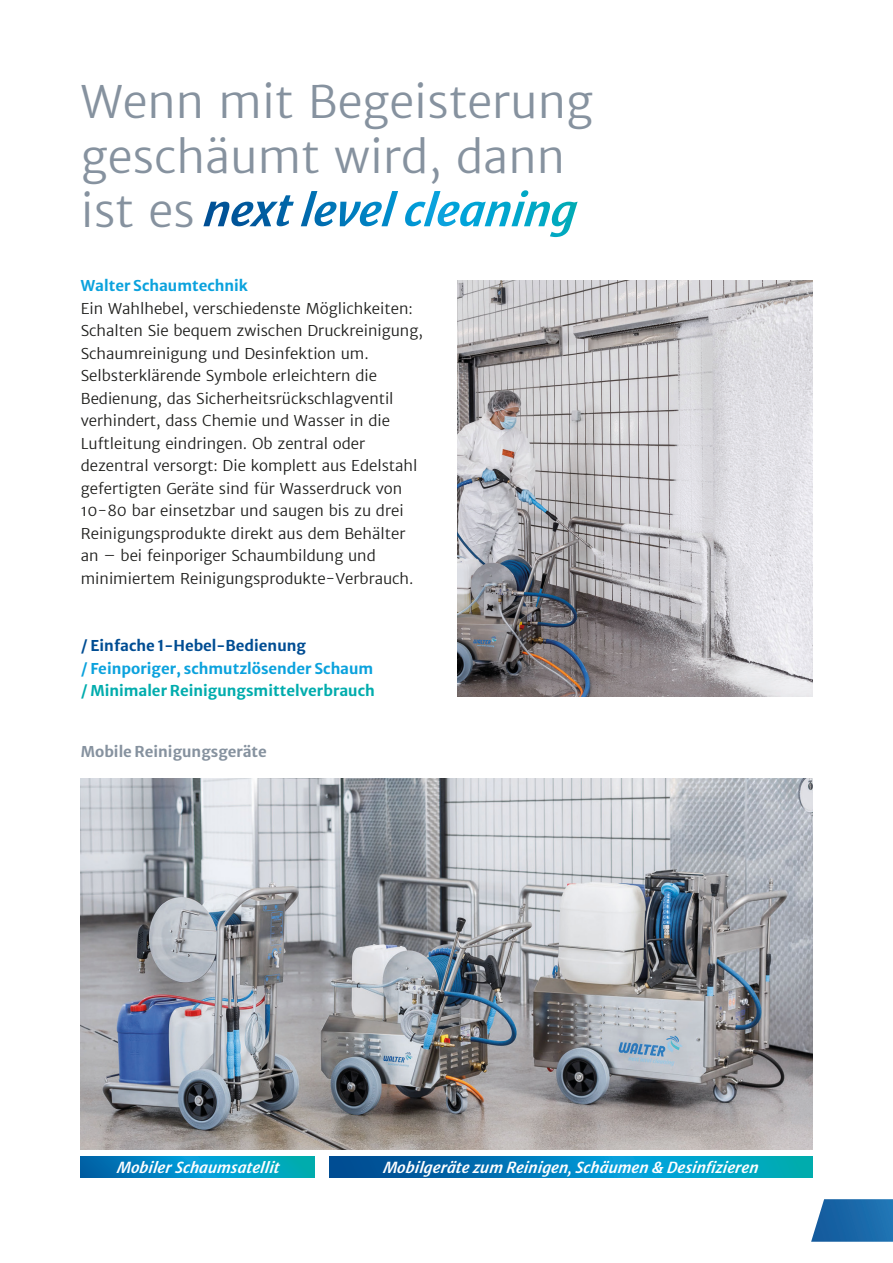
<style>
.page{position:relative;width:893px;height:1263px;background:#fff}
.page>*{position:absolute;margin:0;border:0;box-sizing:border-box;transform-origin:0 0}
.t1{font:300 45px/54px "Merriweather Sans";color:#86929f}
.t2{font:300 15px/22.5px "Merriweather Sans";color:#1d1d1b}
.t3{font:italic 700 15px "Merriweather Sans";color:#fff}
.t4{font:700 15px "Merriweather Sans";color:#0ba2dd}
.t5{font:700 15px "Merriweather Sans";color:#00acad}
.t6{font:700 15px "Merriweather Sans";color:#004d93}
.t7{font:700 15px "Merriweather Sans";color:#86929f}
</style>
<div class="page">
<img style="left:81px;top:778px;width:731px;height:371px">
<img style="left:457px;top:280px;width:355px;height:416px">
<svg style="left:811px;top:1199px;width:82px;height:43px;background:#2e75b0"></svg>
<svg style="left:276px;top:190px;width:302px;height:47px"></svg>
<svg style="left:330px;top:1157px;width:482px;height:21px;background:#0084b9"></svg>
<svg style="left:81px;top:1157px;width:234px;height:21px;background:#0092c2"></svg>
<h1 class="t1" style="left:81px;top:75px;width:514px">Wenn mit Begeisterung geschäumt wird, dann ist es</h1>
<p class="t4" style="left:81px;top:272px;width:169px">Walter Schaumtechnik</p>
<p class="t2" style="left:81px;top:297px;width:343px">Ein Wahlhebel, verschiedenste Möglichkeiten:<br>Schalten Sie bequem zwischen Druckreinigung, Schaumreinigung und Desinfektion um.<br>Selbsterklärende Symbole erleichtern die Bedienung, das Sicherheitsrückschlagventil verhindert, dass Chemie und Wasser in die Luftleitung eindringen. Ob zentral oder dezentral versorgt: Die komplett aus Edelstahl gefertigten Geräte sind für Wasserdruck von 10-80 bar einsetzbar und saugen bis zu drei Reinigungsprodukte direkt aus dem Behälter an – bei feinporiger Schaumbildung und minimiertem Reinigungsprodukte-Verbrauch.</p>
<p class="t6" style="left:81px;top:632px;width:227px">/ Einfache 1-Hebel-Bedienung</p>
<p class="t4" style="left:81px;top:655px;width:294px">/ Feinporiger, schmutzlösender Schaum</p>
<p class="t5" style="left:81px;top:677px;width:296px">/ Minimaler Reinigungsmittelverbrauch</p>
<p class="t7" style="left:81px;top:738px;width:188px">Mobile Reinigungsgeräte</p>
<p class="t3" style="left:116px;top:1157px;width:167px">Mobiler Schaumsatellit</p>
<p class="t3" style="left:383px;top:1157px;width:380px">Mobilgeräte zum Reinigen, Schäumen &amp; Desinfizieren</p>
</div>
